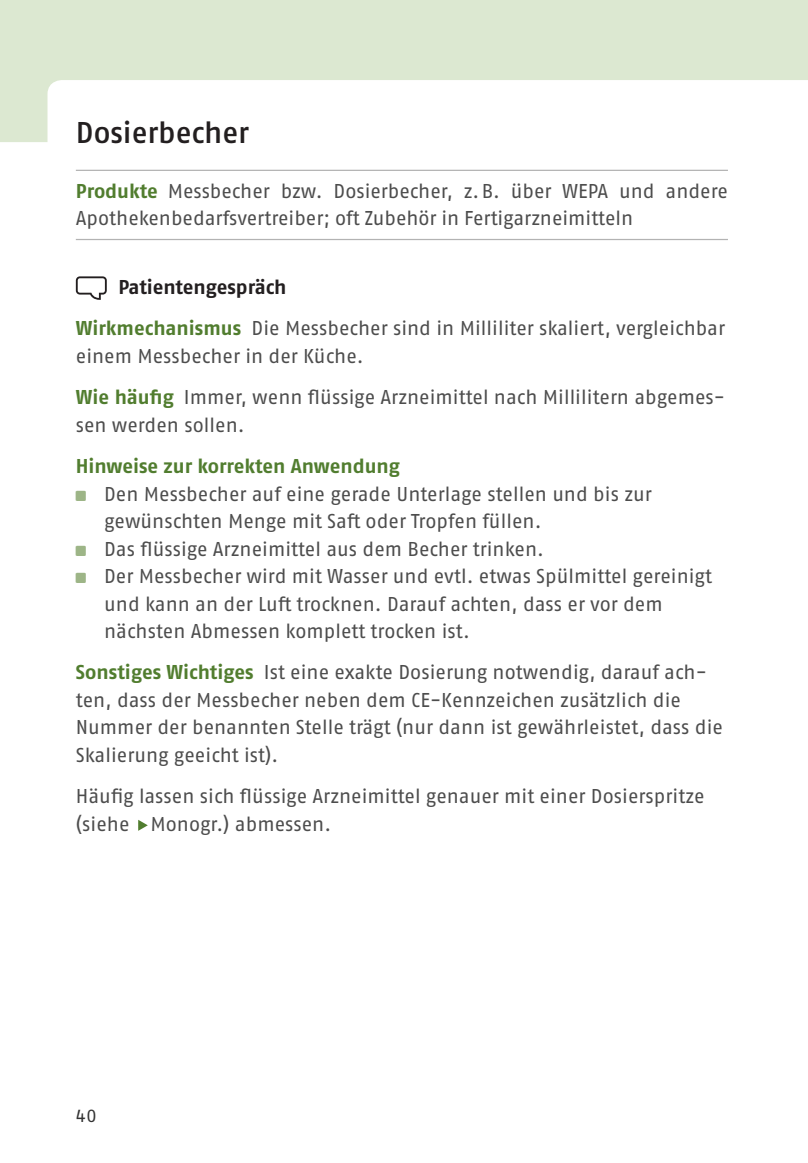
<style>
.page{position:relative;width:808px;height:1163px;background:#fff}
.page>*{position:absolute;margin:0;border:0;box-sizing:border-box;transform-origin:0 0}
.t1{font:600 30px "Fago Pro";color:#231f20}
.t2{font:20px/27.5px "Fago Pro";color:#4d4d4d}
.t3{font:700 20px "Fago Pro";letter-spacing:-.005em;color:#517d2f}
.t4{font:17.5px "Fago Pro";color:#333}
.s1{font-weight:700;color:#517d2f}
.s2{font-weight:700;color:#231f20}
.s3{font-family:"Arial Unicode MS";font-size:22px;color:#517d2f}
</style>
<div class="page">
<svg style="left:0;top:0;width:808px;height:142px;fill:#dce8d1"></svg>
<hr style="left:76px;top:170px;width:652px;height:1px;background:#b3b3b3">
<hr style="left:76px;top:239px;width:652px;height:1px;background:#b3b3b3">
<svg style="left:138px;top:820px;width:10px;height:11px"></svg>
<svg style="left:76px;top:276px;width:31px;height:24px"></svg>
<h1 class="t1" style="left:76px;top:114px;width:175px">Dosierbecher</h1>
<p class="t2" style="left:76px;top:177px;width:653px"><span class="s1">Produkte</span> Messbecher bzw. Dosierbecher, z.B. über WEPA und andere<br>Apothekenbedarfsvertreiber; oft Zubehör in Fertigarzneimitteln</p>
<p class="t2" style="left:76px;top:266px;width:651px;line-height:41.2px;text-indent:42px"><span class="s2">Patientengespräch<br></span><span class="s1">Wirkmechanismus</span> Die Messbecher sind in Milliliter skaliert, vergleichbar</p>
<p class="t2" style="left:76px;top:335px;width:650px;line-height:41.2px">einem Messbecher in der Küche.<br><span class="s1">Wie häufig</span> Immer, wenn flüssige Arzneimittel nach Millilitern abgemes-</p>
<p class="t2" style="left:76px;top:411px;width:170px">sen werden sollen.</p>
<p class="t3" style="left:76px;top:454px;width:326px">Hinweise zur korrekten Anwendung</p>
<p class="t2" style="left:104px;top:480px;width:609px">Den Messbecher auf eine gerade Unterlage stellen und bis zur gewünschten Menge mit Saft oder Tropfen füllen.<br>Das flüssige Arzneimittel aus dem Becher trinken.<br>Der Messbecher wird mit Wasser und evtl. etwas Spülmittel gereinigt und kann an der Luft trocknen. Darauf achten, dass er vor dem nächsten Abmessen komplett trocken ist.</p>
<p class="t2" style="left:76px;top:658px;width:649px"><span class="s1">Sonstiges Wichtiges</span> Ist eine exakte Dosierung notwendig, darauf ach&shy;ten, dass der Messbecher neben dem CE-Kennzeichen zusätzlich die Nummer der benannten Stelle trägt (nur dann ist gewährleistet, dass die Skalierung geeicht ist).</p>
<p class="t2" style="left:76px;top:782px;width:630px">Häufig lassen sich flüssige Arzneimittel genauer mit einer Dosierspritze (siehe <span class="s3">▸</span>Monogr.) abmessen.</p>
<p class="t4" style="left:76px;top:1105px;width:22px">40</p>
</div>
